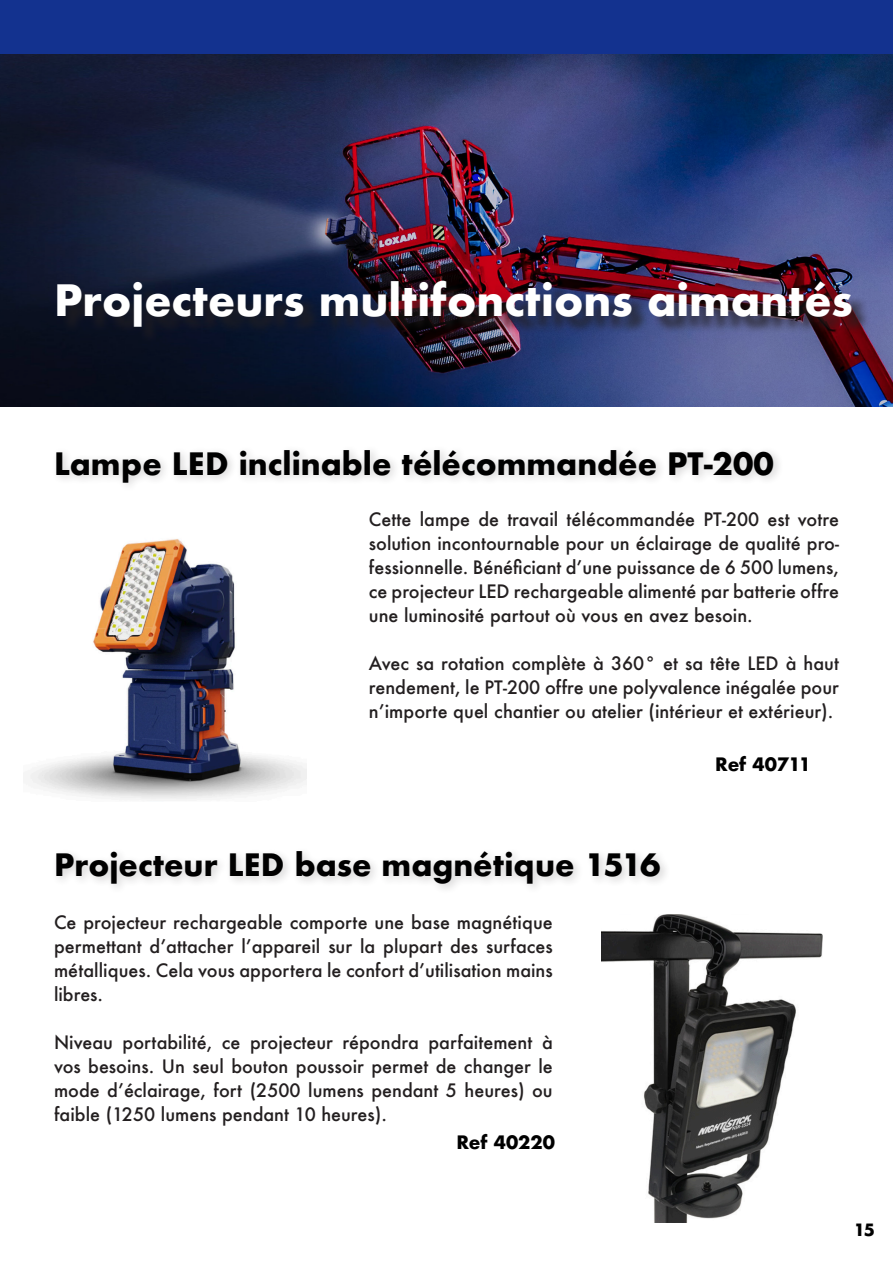
<style>
.page{position:relative;width:893px;height:1263px;background:#fff}
.page>*{position:absolute;margin:0;border:0;box-sizing:border-box;transform-origin:0 0}
.t1{font:700 42px "Futura";color:#fff}
.t2{font:700 30px "Futura";color:#000}
.t3{font:500 18px/24px "Futura";color:#231f20;text-align:justify}
.t4{font:700 18px "Futura";color:#000}
.t5{font:700 16.5px "Futura";color:#000}
</style>
<div class="page">
<div style="left:0;top:0;width:893px;height:54px;background:#13328f"></div>
<svg style="left:0;top:54px;width:893px;height:353px;background:#2b2f57"></svg>
<div style="left:60px;top:283px;width:810px;height:62px;background:#231f20;opacity:.75"></div>
<div style="left:51px;top:846px;width:620px;height:48px;background:#231f20;opacity:.19"></div>
<img style="left:601px;top:914px;width:222px;height:308px">
<div style="left:51px;top:444px;width:733px;height:49px;background:#231f20;opacity:.19"></div>
<img style="left:30px;top:539px;width:276px;height:261px">
<p class="t1" style="left:54px;top:269px;width:800px">Projecteurs multifonctions aimantés</p>
<p class="t2" style="left:54px;top:442px;width:721px">Lampe LED inclinable télécommandée PT-200</p>
<p class="t3" style="left:369px;top:507px;width:472px">Cette lampe de travail télécommandée PT-200 est votre solution incontournable pour un éclairage de qualité pro&shy;fessionnelle. Bénéficiant d’une puissance de 6 500 lumens, ce projecteur LED rechargeable alimenté par batterie offre une luminosité partout où vous en avez besoin.</p>
<p class="t3" style="left:369px;top:651px;width:472px">Avec sa rotation complète à 360° et sa tête LED à haut rendement, le PT-200 offre une polyvalence inégalée pour n’importe quel chantier ou atelier (intérieur et extérieur).</p>
<p class="t4" style="left:715px;top:751px;width:97px">Ref 40711</p>
<p class="t2" style="left:54px;top:843px;width:608px">Projecteur LED base magnétique 1516</p>
<p class="t3" style="left:54px;top:910px;width:500px">Ce projecteur rechargeable comporte une base magnétique permettant d’attacher l’appareil sur la plupart des surfaces métalliques. Cela vous apportera le confort d’utilisation mains libres.</p>
<p class="t3" style="left:54px;top:1030px;width:500px">Niveau portabilité, ce projecteur répondra parfaitement à vos besoins. Un seul bouton poussoir permet de changer le mode d’éclairage, fort (2500 lumens pendant 5 heures) ou faible (1250 lumens pendant 10 heures).</p>
<p class="t4" style="left:456px;top:1129px;width:100px">Ref 40220</p>
<p class="t5" style="left:854px;top:1218px;width:23px">15</p>
</div>
